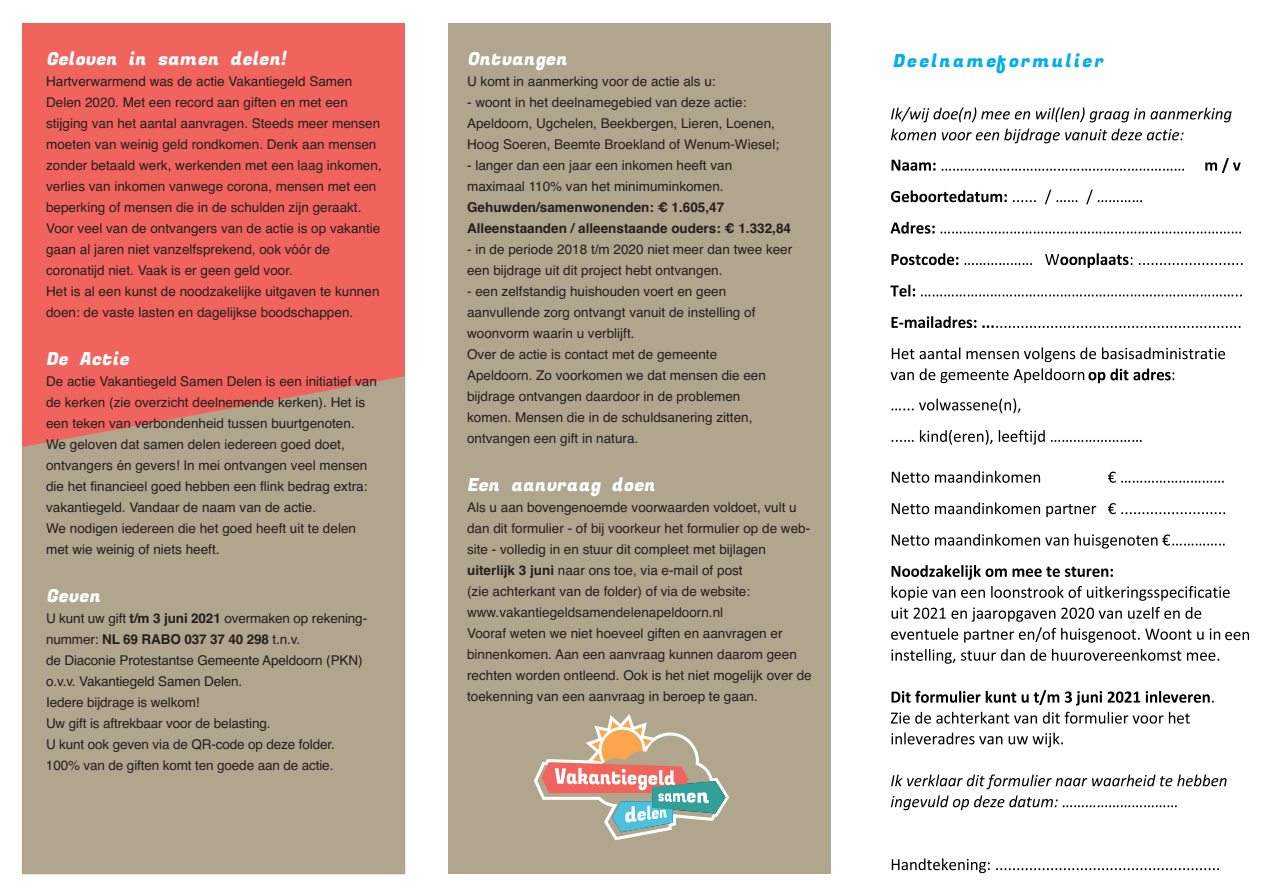
<style>
.page{position:relative;width:1264px;height:893px;background:#fff}
.page>*{position:absolute;margin:0;border:0;box-sizing:border-box;transform-origin:0 0}
.t1{font:18px "Fugaz One";color:#fff}
.t2{font:18px "Fugaz One";letter-spacing:.1em;color:#00aeef}
.t3{font:13.5px/21px "Helvetica";color:#231f20}
.t4{font:700 13.5px/21px "Helvetica";color:#231f20}
.s1{font-weight:700}
</style>
<div class="page">
<div style="left:22px;top:24px;width:383px;height:850px;background:#f1635d"></div>
<svg style="left:22px;top:376px;width:383px;height:498px;background:#b59f89"></svg>
<div style="left:447px;top:24px;width:383px;height:850px;background:#b0a58d"></div>
<svg style="left:534px;top:714px;width:195px;height:126px"></svg>
<div style="left:200px;top:729px;width:195px;height:133px;background:#b0a58d"></div>
<svg style="left:891px;top:107px;width:340px;height:15px"></svg>
<svg style="left:891px;top:129px;width:107px;height:11px"></svg>
<svg style="left:1004px;top:129px;width:179px;height:14px"></svg>
<svg style="left:891px;top:160px;width:44px;height:11px"></svg>
<svg style="left:941px;top:169px;width:242px;height:2px"></svg>
<svg style="left:1205px;top:158px;width:35px;height:15px"></svg>
<svg style="left:891px;top:190px;width:115px;height:12px"></svg>
<svg style="left:1013px;top:200px;width:22px;height:2px"></svg>
<svg style="left:1045px;top:190px;width:5px;height:14px"></svg>
<svg style="left:1056px;top:200px;width:21px;height:2px"></svg>
<svg style="left:1086px;top:190px;width:55px;height:14px"></svg>
<svg style="left:890px;top:222px;width:44px;height:12px"></svg>
<svg style="left:940px;top:232px;width:300px;height:1px"></svg>
<svg style="left:891px;top:253px;width:67px;height:12px"></svg>
<svg style="left:964px;top:263px;width:67px;height:2px"></svg>
<svg style="left:1045px;top:253px;width:87px;height:15px"></svg>
<svg style="left:1138px;top:263px;width:104px;height:2px"></svg>
<svg style="left:890px;top:285px;width:24px;height:11px"></svg>
<svg style="left:921px;top:294px;width:320px;height:2px"></svg>
<svg style="left:891px;top:316px;width:85px;height:12px"></svg>
<svg style="left:982px;top:325px;width:258px;height:3px"></svg>
<svg style="left:891px;top:347px;width:333px;height:15px"></svg>
<svg style="left:891px;top:398px;width:128px;height:15px"></svg>
<svg style="left:890px;top:368px;width:283px;height:15px"></svg>
<svg style="left:891px;top:430px;width:101px;height:15px"></svg>
<svg style="left:998px;top:430px;width:143px;height:15px"></svg>
<svg style="left:891px;top:471px;width:148px;height:12px"></svg>
<svg style="left:1108px;top:471px;width:115px;height:12px"></svg>
<svg style="left:891px;top:502px;width:204px;height:15px"></svg>
<svg style="left:1108px;top:503px;width:116px;height:11px"></svg>
<svg style="left:891px;top:534px;width:333px;height:14px"></svg>
<svg style="left:891px;top:565px;width:221px;height:15px"></svg>
<svg style="left:891px;top:586px;width:93px;height:15px"></svg>
<svg style="left:991px;top:586px;width:238px;height:15px"></svg>
<svg style="left:891px;top:607px;width:54px;height:12px"></svg>
<svg style="left:951px;top:607px;width:228px;height:14px"></svg>
<svg style="left:1185px;top:607px;width:15px;height:12px"></svg>
<svg style="left:891px;top:649px;width:133px;height:14px"></svg>
<svg style="left:1030px;top:649px;width:15px;height:12px"></svg>
<svg style="left:1052px;top:649px;width:128px;height:12px"></svg>
<svg style="left:1187px;top:652px;width:31px;height:9px"></svg>
<svg style="left:891px;top:690px;width:210px;height:15px"></svg>
<svg style="left:1107px;top:691px;width:32px;height:11px"></svg>
<svg style="left:1145px;top:691px;width:68px;height:11px"></svg>
<svg style="left:890px;top:711px;width:299px;height:12px"></svg>
<svg style="left:891px;top:732px;width:171px;height:15px"></svg>
<svg style="left:891px;top:774px;width:335px;height:15px"></svg>
<svg style="left:891px;top:795px;width:285px;height:15px"></svg>
<svg style="left:891px;top:858px;width:327px;height:15px"></svg>
<svg style="left:891px;top:627px;width:357px;height:15px"></svg>
<div style="left:1035px;top:443px;width:90px;height:5px;background:#fff"></div>
<h1 class="t1" style="left:46px;top:52px;width:241px">Geloven in samen delen!</h1>
<p class="t3" style="left:46px;top:71px;width:337px">Hartverwarmend was de actie Vakantiegeld Samen Delen 2020. Met een record aan giften en met een stijging van het aantal aanvragen. Steeds meer mensen moeten van weinig geld rondkomen. Denk aan mensen zonder betaald werk, werkenden met een laag inkomen, verlies van inkomen vanwege corona, mensen met een beperking of mensen die in de schulden zijn geraakt.<br>Voor veel van de ontvangers van de actie is op vakantie gaan al jaren niet vanzelfsprekend, ook vóór de coronatijd niet. Vaak is er geen geld voor.<br>Het is al een kunst de noodzakelijke uitgaven te kunnen doen: de vaste lasten en dagelijkse boodschappen.</p>
<h1 class="t1" style="left:46px;top:352px;width:84px">De Actie</h1>
<p class="t3" style="left:46px;top:371px;width:332px">De actie Vakantiegeld Samen Delen is een initiatief van de kerken (zie overzicht deelnemende kerken). Het is een teken van verbondenheid tussen buurtgenoten.<br>We geloven dat samen delen iedereen goed doet, ontvangers én gevers! In mei ontvangen veel mensen die het financieel goed hebben een flink bedrag extra: vakantiegeld. Vandaar de naam van de actie.<br>We nodigen iedereen die het goed heeft uit te delen met wie weinig of niets heeft.</p>
<h1 class="t1" style="left:46px;top:589px;width:56px">Geven</h1>
<p class="t3" style="left:46px;top:608px;width:322px">U kunt uw gift <span class="s1">t/m 3 juni 2021</span> overmaken op rekening&shy;nummer: <span class="s1">NL 69 RABO 037 37 40 298</span> t.n.v.<br>de Diaconie Protestantse Gemeente Apeldoorn (PKN) o.v.v. Vakantiegeld Samen Delen.<br>Iedere bijdrage is welkom!<br>Uw gift is aftrekbaar voor de belasting.<br>U kunt ook geven via de QR-code op deze folder.<br>100% van de giften komt ten goede aan de actie.</p>
<h1 class="t1" style="left:467px;top:52px;width:102px">Ontvangen</h1>
<p class="t3" style="left:467px;top:71px;width:250px">U komt in aanmerking voor de actie als u:</p>
<p class="t3" style="left:467px;top:92px;width:313px">- woont in het deelnamegebied van deze actie:<br>Apeldoorn, Ugchelen, Beekbergen, Lieren, Loenen,<br>Hoog Soeren, Beemte Broekland of Wenum-Wiesel;</p>
<p class="t3" style="left:467px;top:155px;width:266px">- langer dan een jaar een inkomen heeft van maximaal 110% van het minimuminkomen.</p>
<p class="t4" style="left:467px;top:197px;width:325px">Gehuwden/samenwonenden: € 1.605,47<br>Alleenstaanden / alleenstaande ouders: € 1.332,84</p>
<p class="t3" style="left:467px;top:239px;width:326px">- in de periode 2018 t/m 2020 niet meer dan twee keer een bijdrage uit dit project hebt ontvangen.</p>
<p class="t3" style="left:467px;top:281px;width:300px">- een zelfstandig huishouden voert en geen aanvullende zorg ontvangt vanuit de instelling of woonvorm waarin u verblijft.<br>Over de actie is contact met de gemeente Apeldoorn. Zo voorkomen we dat mensen die een bijdrage ontvangen daardoor in de problemen komen. Mensen die in de schuldsanering zitten, ontvangen een gift in natura.</p>
<h1 class="t1" style="left:467px;top:478px;width:190px">Een aanvraag doen</h1>
<p class="t3" style="left:467px;top:497px;width:346px">Als u aan bovengenoemde voorwaarden voldoet, vult u dan dit formulier - of bij voorkeur het formulier op de web&shy;site - volledig in en stuur dit compleet met bijlagen <span class="s1">uiterlijk 3 juni</span> naar ons toe, via e-mail of post<br>(zie achterkant van de folder) of via de website: www.vakantiegeldsamendelenapeldoorn.nl<br>Vooraf weten we niet hoeveel giften en aanvragen er binnenkomen. Aan een aanvraag kunnen daarom geen rechten worden ontleend. Ook is het niet mogelijk over de toekenning van een aanvraag in beroep te gaan.</p>
<h1 class="t2" style="left:892px;top:54px;width:212px">Deelnameformulier</h1>
</div>
